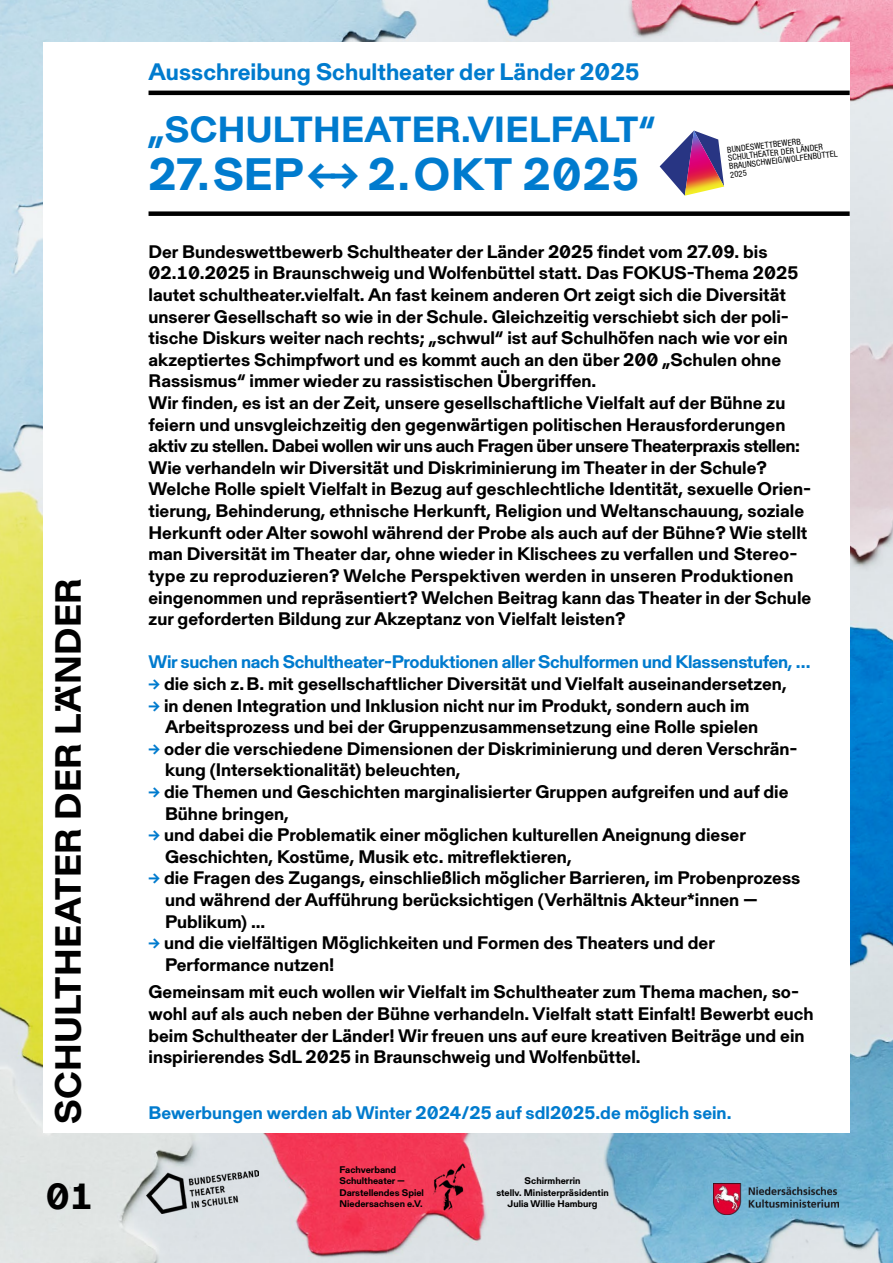
<style>
.page{position:relative;width:893px;height:1263px;background:#fff}
.page>*{position:absolute;margin:0;border:0;box-sizing:border-box;transform-origin:0 0}
.t1{font:700 45px "Gerstner Programm FSL";letter-spacing:.02em;color:#007bce}
.t2{font:700 36px "Gerstner Programm FSL";letter-spacing:.01em;color:#000}
.t3{font:700 36px "Gerstner Programm FSL";letter-spacing:.01em;color:#007bce}
.t4{font:700 23.55px "Gerstner Programm FSL";color:#007bce}
.t5{font:700 18px/21.6px "Gerstner Programm FSL";color:#000}
.t6{font:700 18px "Gerstner Programm FSL";letter-spacing:-.02em;color:#007bce}
.t7{font:700 18px "Gerstner Programm FSL";color:#007bce}
.t8{font:700 9.6px/11.4px "Gerstner Programm FSL";color:#000}
.t9{font:condensed 8.4px/8.2px "Helvetica Neue LT Std";color:#000}
.s1{color:#007bce}
</style>
<div class="page">
<img style="left:0;top:0;width:893px;height:1263px">
<div style="left:43px;top:43px;width:807px;height:1089px;background:#fff"></div>
<div style="left:149px;top:211px;width:701px;height:5px;background:#000"></div>
<svg style="left:660px;top:140px;width:25px;height:56px"></svg>
<img style="left:685px;top:131px;width:39px;height:65px">
<img style="left:147px;top:1170px;width:112px;height:44px">
<img style="left:425px;top:1162px;width:42px;height:50px">
<hr style="left:149px;top:91px;width:701px;height:4px;background:#000">
<img style="left:714px;top:1183px;width:125px;height:32px">
<h2 class="t2" style="left:43px;top:1124px;width:548px;rotate:-90deg">SCHULTHEATER DER LÄNDER</h2>
<h2 class="t2" style="left:46px;top:1171px;width:49px">01</h2>
<h3 class="t4" style="left:149px;top:55px;width:492px">Ausschreibung Schultheater der Länder 2025</h3>
<h2 class="t3" style="left:149px;top:104px;width:508px">„SCHULTHEATER.VIELFALT“</h2>
<h1 class="t1" style="left:149px;top:143px;width:492px">27.SEP ← → 2.OKT 2025</h1>
<p class="t9" style="left:727px;top:146px;width:111px;rotate:-7deg">BUNDESWETTBEWERB<br>SCHULTHEATER DER LÄNDER<br>BRAUNSCHWEIG/WOLFENBÜTTEL<br>2025</p>
<p class="t5" style="left:149px;top:240px;width:664px">Der Bundeswettbewerb Schultheater der Länder 2025 findet vom 27.09. bis 02.10.2025 in Braunschweig und Wolfenbüttel statt. Das FOKUS-Thema 2025 lautet schultheater.vielfalt. An fast keinem anderen Ort zeigt sich die Diversität unserer Gesellschaft so wie in der Schule. Gleichzeitig verschiebt sich der poli&shy;tische Diskurs weiter nach rechts; „schwul“ ist auf Schulhöfen nach wie vor ein akzeptiertes Schimpfwort und es kommt auch an den über 200 „Schulen ohne Rassismus“ immer wieder zu rassistischen Übergriffen.<br>Wir finden, es ist an der Zeit, unsere gesellschaftliche Vielfalt auf der Bühne zu feiern und unsvgleichzeitig den gegenwärtigen politischen Herausforderungen aktiv zu stellen. Dabei wollen wir uns auch Fragen über unsere Theaterpraxis stellen:<br>Wie verhandeln wir Diversität und Diskriminierung im Theater in der Schule?<br>Welche Rolle spielt Vielfalt in Bezug auf geschlechtliche Identität, sexuelle Orien&shy;tierung, Behinderung, ethnische Herkunft, Religion und Weltanschauung, soziale Herkunft oder Alter sowohl während der Probe als auch auf der Bühne? Wie stellt man Diversität im Theater dar, ohne wieder in Klischees zu verfallen und Stereo&shy;type zu reproduzieren? Welche Perspektiven werden in unseren Produktionen eingenommen und repräsentiert? Welchen Beitrag kann das Theater in der Schule zur geforderten Bildung zur Akzeptanz von Vielfalt leisten?</p>
<p class="t6" style="left:149px;top:649px;width:664px">Wir suchen nach Schultheater-Produktionen aller Schulformen und Klassenstufen, …</p>
<p class="t5" style="left:149px;top:672px;width:640px"><span class="s1">→</span> die sich z. B. mit gesellschaftlicher Diversität und Vielfalt auseinandersetzen,</p>
<p class="t5" style="left:165px;top:693px;width:595px;text-indent:-17px"><span class="s1">→</span> in denen Integration und Inklusion nicht nur im Produkt, sondern auch im<br>Arbeitsprozess und bei der Gruppenzusammensetzung eine Rolle spielen</p>
<p class="t5" style="left:165px;top:737px;width:634px;text-indent:-17px"><span class="s1">→</span> oder die verschiedene Dimensionen der Diskriminierung und deren Verschrän&shy;kung (Intersektionalität) beleuchten,</p>
<p class="t5" style="left:165px;top:780px;width:625px;text-indent:-17px"><span class="s1">→</span> die Themen und Geschichten marginalisierter Gruppen aufgreifen und auf die<br>Bühne bringen,</p>
<p class="t5" style="left:165px;top:823px;width:582px;text-indent:-17px"><span class="s1">→</span> und dabei die Problematik einer möglichen kulturellen Aneignung dieser<br>Geschichten, Kostüme, Musik etc. mitreflektieren,</p>
<p class="t5" style="left:165px;top:866px;width:637px;text-indent:-17px"><span class="s1">→</span> die Fragen des Zugangs, einschließlich möglicher Barrieren, im Probenprozess und während der Aufführung berücksichtigen (Verhältnis Akteur*innen —<br>Publikum) ...</p>
<p class="t5" style="left:165px;top:931px;width:551px;text-indent:-17px"><span class="s1">→</span> und die vielfältigen Möglichkeiten und Formen des Theaters und der<br>Performance nutzen!</p>
<p class="t5" style="left:149px;top:980px;width:667px">Gemeinsam mit euch wollen wir Vielfalt im Schultheater zum Thema machen, so&shy;wohl auf als auch neben der Bühne verhandeln. Vielfalt statt Einfalt! Bewerbt euch beim Schultheater der Länder! Wir freuen uns auf eure kreativen Beiträge und ein inspirierendes SdL 2025 in Braunschweig und Wolfenbüttel.</p>
<p class="t7" style="left:149px;top:1100px;width:584px">Bewerbungen werden ab Winter 2024/25 auf sdl2025.de möglich sein.</p>
<p class="t8" style="left:339px;top:1163px;width:86px">Fachverband<br>Schultheater —<br>Darstellendes Spiel<br>Niedersachsen e.V.</p>
<p class="t8" style="left:496px;top:1174px;width:114px;text-align:center">Schirmherrin<br>stellv. Ministerpräsidentin<br>Julia Willie Hamburg</p>
</div>
